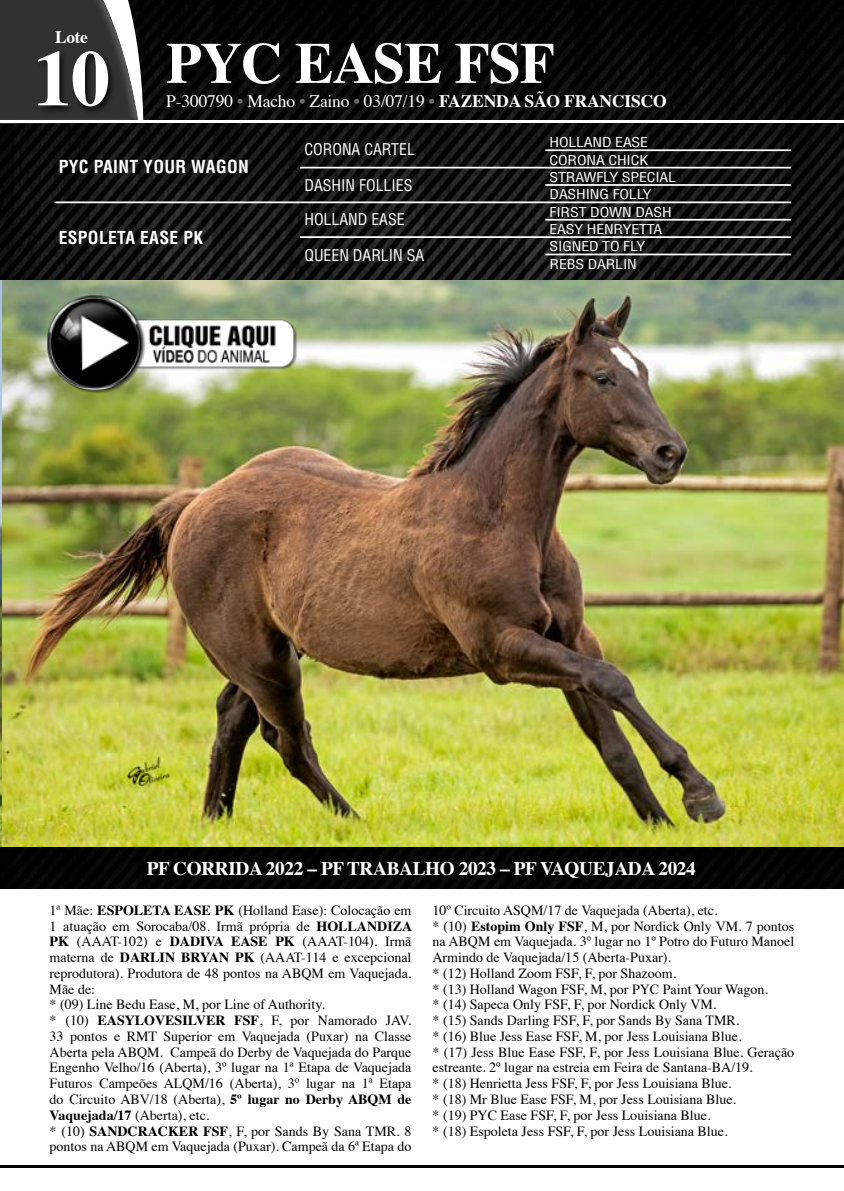
<style>
.page{position:relative;width:844px;height:1191px;background:#fff}
.page>*{position:absolute;margin:0;border:0;box-sizing:border-box;transform-origin:0 0}
.t1{font:700 78.75px "Times";color:#fff}
.t2{font:700 57.75px "Times";letter-spacing:-.02em;color:#fff}
.t3{font:700 19.25px "Times";letter-spacing:-.02em;color:#fff}
.t4{font:17.5px "Times";letter-spacing:-.01em;color:#fff}
.t5{font:700 condensed 17.5px "Helvetica LT Std";letter-spacing:.02em;color:#fff}
.t6{font:700 17.5px "Times";color:#fff}
.t7{font:condensed 15.75px "Helvetica LT Std";color:#fff}
.t8{font:14px/15.8px "Times";color:#000}
.t9{font:condensed 13.3px/17.5px "Helvetica LT Std";letter-spacing:-.01em;color:#fff;scale:1.19 1}
.s1{color:#706f6f}
.s2{font-weight:700}
</style>
<div class="page">
<img style="left:0;top:0;width:843px;height:888px">
<hr style="left:2px;top:1165px;width:841px;height:2px;background:#000">
<svg style="left:0;top:0;width:148px;height:133px;background:#444443"></svg>
<img style="left:0;top:281px;width:843px;height:565px">
<hr style="left:0;top:1165px;width:842px;height:2px;background:#000">
<hr style="left:0;top:120px;width:842px;height:3px;background:#fff">
<div style="left:171px;top:46px;width:404px;height:60px;background:#000"></div>
<div style="left:36px;top:50px;width:81px;height:65px;background:#000;opacity:.75"></div>
<hr style="left:54px;top:201px;width:246px;height:2px;background:#fff">
<hr style="left:300px;top:167px;width:245px;height:1px;background:#fff">
<hr style="left:300px;top:201px;width:245px;height:2px;background:#fff">
<hr style="left:300px;top:236px;width:245px;height:2px;background:#fff">
<hr style="left:545px;top:149px;width:245px;height:2px;background:#fff">
<hr style="left:545px;top:167px;width:245px;height:1px;background:#fff">
<hr style="left:545px;top:184px;width:245px;height:2px;background:#fff">
<hr style="left:545px;top:201px;width:245px;height:2px;background:#fff">
<hr style="left:545px;top:219px;width:245px;height:2px;background:#fff">
<hr style="left:545px;top:236px;width:245px;height:2px;background:#fff">
<hr style="left:545px;top:254px;width:245px;height:1px;background:#fff">
<img style="left:23px;top:282px;width:298px;height:119px">
<p class="t6" style="left:55px;top:20px;width:34px">Lote</p>
<h1 class="t1" style="left:33px;top:3px;width:79px">10</h1>
<h2 class="t2" style="left:166px;top:8px;width:390px">PYC EASE FSF</h2>
<p class="t4" style="left:166px;top:85px;width:502px">P-300790 <span class="s1">•</span> Macho <span class="s1">•</span> Zaino <span class="s1">•</span> 03/07/19 <span class="s1">•</span> <span class="s2">FAZENDA SÃO FRANCISCO</span></p>
<p class="t5" style="left:59px;top:156px;width:191px">PYC PAINT YOUR WAGON</p>
<p class="t5" style="left:59px;top:226px;width:146px">ESPOLETA EASE PK</p>
<p class="t7" style="left:304px;top:140px;width:112px">CORONA CARTEL</p>
<p class="t7" style="left:304px;top:175px;width:110px">DASHIN FOLLIES</p>
<p class="t7" style="left:304px;top:210px;width:102px">HOLLAND EASE</p>
<p class="t7" style="left:304px;top:245px;width:121px">QUEEN DARLIN SA</p>
<p class="t9" style="left:549px;top:133px;width:108px">HOLLAND EASE<br>CORONA CHICK<br>STRAWFLY SPECIAL<br>DASHING FOLLY<br>FIRST DOWN DASH<br>EASY HENRYETTA<br>SIGNED TO FLY<br>REBS DARLIN</p>
<h3 class="t3" style="left:147px;top:850px;width:550px">PF CORRIDA 2022 – PF TRABALHO 2023 – PF VAQUEJADA 2024</h3>
<p class="t8" style="left:50px;top:901px;width:364px">1ª Mãe: <span class="s2">ESPOLETA EASE PK</span> (Holland Ease): Colocação em 1 atuação em Sorocaba/08. Irmã própria de <span class="s2">HOLLANDIZA PK</span> (AAAT-102) e <span class="s2">DADIVA EASE PK</span> (AAAT-104). Irmã materna de <span class="s2">DARLIN BRYAN PK</span> (AAAT-114 e excepcional reprodutora). Produtora de 48 pontos na ABQM em Vaquejada.<br>Mãe de:<br>* (09) Line Bedu Ease, M, por Line of Authority.<br>* (10) <span class="s2">EASYLOVESILVER FSF</span>, F, por Namorado JAV.<br>33 pontos e RMT Superior em Vaquejada (Puxar) na Classe Aberta pela ABQM. Campeã do Derby de Vaquejada do Parque Engenho Velho/16 (Aberta), 3º lugar na 1ª Etapa de Vaquejada Futuros Campeões ALQM/16 (Aberta), 3º lugar na 1ª Etapa do Circuito ABV/18 (Aberta), <span class="s2">5º lugar no Derby ABQM de Vaquejada/17</span> (Aberta), etc.<br>* (10) <span class="s2">SANDCRACKER FSF</span>, F, por Sands By Sana TMR. 8 pontos na ABQM em Vaquejada (Puxar). Campeã da 6ª Etapa do</p>
<p class="t8" style="left:432px;top:901px;width:363px">10º Circuito ASQM/17 de Vaquejada (Aberta), etc.<br>* (10) <span class="s2">Estopim Only FSF</span>, M, por Nordick Only VM. 7 pontos na ABQM em Vaquejada. 3º lugar no 1º Potro do Futuro Manoel Armindo de Vaquejada/15 (Aberta-Puxar).<br>* (12) Holland Zoom FSF, F, por Shazoom.<br>* (13) Holland Wagon FSF, M, por PYC Paint Your Wagon.<br>* (14) Sapeca Only FSF, F, por Nordick Only VM.<br>* (15) Sands Darling FSF, F, por Sands By Sana TMR.<br>* (16) Blue Jess Ease FSF, M, por Jess Louisiana Blue.<br>* (17) Jess Blue Ease FSF, F, por Jess Louisiana Blue. Geração estreante. 2º lugar na estreia em Feira de Santana-BA/19.<br>* (18) Henrietta Jess FSF, F, por Jess Louisiana Blue.<br>* (18) Mr Blue Ease FSF, M, por Jess Louisiana Blue.<br>* (19) PYC Ease FSF, F, por Jess Louisiana Blue.<br>* (18) Espoleta Jess FSF, F, por Jess Louisiana Blue.</p>
</div>
